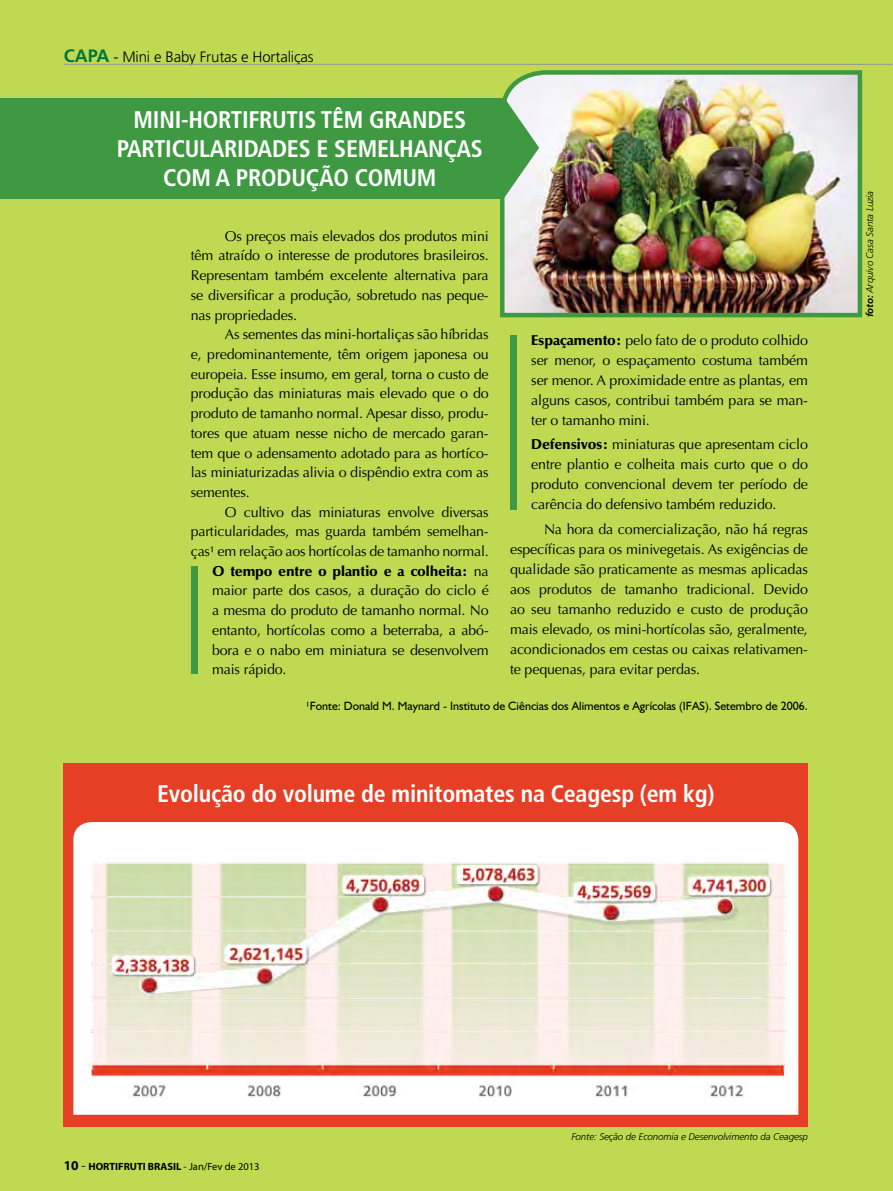
<style>
.page{position:relative;width:893px;height:1191px;background:#c0d953}
.page>*{position:absolute;margin:0;border:0;box-sizing:border-box;transform-origin:0 0}
.t1{font:700 condensed 24px/28.8px "Frutiger";letter-spacing:-.01em;color:#fff;text-align:center}
.t2{font:700 18px "Frutiger";color:#007739}
.t3{font:300 15px "Frutiger";letter-spacing:-.01em;color:#000}
.t4{font:14.25px/20.1px "Optima";letter-spacing:-.01em;color:#000;text-align:justify}
.t5{font:900 14.25px "Optima";letter-spacing:-.01em;color:#000}
.t6{font:12px "Humanist 521 BT";color:#000}
.t7{font:700 10.5px "Myriad";color:#000}
.t8{font:italic 300 9.75px "Frutiger";letter-spacing:-.01em;color:#000}
.s1{font-weight:400}
.s2{font-weight:900}
.s3{font-weight:700}
.s4{font-size:13.5px}
.s5{font-weight:400;font-size:13.5px}
</style>
<div class="page">
<div style="left:0;top:98px;width:828px;height:100px;background:#3f9942"></div>
<img style="left:498px;top:70px;width:365px;height:248px">
<svg style="left:498px;top:97px;width:41px;height:101px"></svg>
<div style="left:64px;top:763px;width:744px;height:364px;background:#e63f25"></div>
<div style="left:360px;top:98px;width:144px;height:100px;background:#3f9942"></div>
<div style="left:76px;top:822px;width:722px;height:292px;background:#fff"></div>
<div style="left:191px;top:566px;width:6px;height:108px;background:#3f9942"></div>
<div style="left:510px;top:335px;width:7px;height:174px;background:#3f9942"></div>
<img style="left:73px;top:830px;width:723px;height:285px">
<hr style="left:64px;top:64px;width:829px;height:1px;background:#939598">
<p class="t2" style="left:64px;top:45px;width:47px">CAPA</p>
<p class="t3" style="left:114px;top:49px;width:202px">- Mini e Baby Frutas e Hortaliças</p>
<h1 class="t1" style="left:117px;top:106px;width:368px">MINI-HORTIFRUTIS TÊM GRANDES<br>PARTICULARIDADES E SEMELHANÇAS<br>COM A PRODUÇÃO COMUM</h1>
<p class="t4" style="left:191px;top:226px;width:299px;line-height:19.6px;text-indent:34px">Os preços mais elevados dos produtos mini têm atraído o interesse de produtores brasileiros.<br>Representam também excelente alternativa para se diversificar a produção, sobretudo nas peque&shy;nas propriedades.</p>
<p class="t4" style="left:191px;top:325px;width:299px;line-height:19.6px;text-indent:34px">As sementes das mini-hortaliças são híbridas e, predominantemente, têm origem japonesa ou europeia. Esse insumo, em geral, torna o custo de produção das miniaturas mais elevado que o do produto de tamanho normal. Apesar disso, produ&shy;tores que atuam nesse nicho de mercado garan&shy;tem que o adensamento adotado para as hortíco&shy;las miniaturizadas alivia o dispêndio extra com as sementes.</p>
<p class="t4" style="left:225px;top:502px;width:265px">O cultivo das miniaturas envolve diversas</p>
<p class="t4" style="left:191px;top:521px;width:299px">particularidades, mas guarda também semelhan-</p>
<p class="t4" style="left:191px;top:541px;width:299px">ças¹ em relação aos hortícolas de tamanho normal.</p>
<p class="t5" style="left:212px;top:562px;width:278px">O tempo entre o plantio e a colheita: <span class="s1">na</span></p>
<p class="t4" style="left:212px;top:581px;width:278px">maior parte dos casos, a duração do ciclo é</p>
<p class="t4" style="left:212px;top:600px;width:278px">a mesma do produto de tamanho normal. No</p>
<p class="t4" style="left:212px;top:620px;width:278px">entanto, hortícolas como a beterraba, a abó-</p>
<p class="t4" style="left:212px;top:640px;width:278px">bora e o nabo em miniatura se desenvolvem</p>
<p class="t4" style="left:212px;top:659px;width:76px">mais rápido.</p>
<p class="t4" style="left:531px;top:330px;width:278px"><span class="s2">Espaçamento:</span> pelo fato de o produto colhido ser menor, o espaçamento costuma também ser menor. A proximidade entre as plantas, em alguns casos, contribui também para se man&shy;ter o tamanho mini.</p>
<p class="t4" style="left:531px;top:434px;width:278px"><span class="s2">Defensivos:</span> miniaturas que apresentam ciclo entre plantio e colheita mais curto que o do produto convencional devem ter período de carência do defensivo também reduzido.</p>
<p class="t4" style="left:510px;top:519px;width:299px;text-indent:34px">Na hora da comercialização, não há regras específicas para os minivegetais. As exigências de qualidade são praticamente as mesmas aplicadas aos produtos de tamanho tradicional. Devido ao seu tamanho reduzido e custo de produção mais elevado, os mini-hortícolas são, geralmente, acondicionados em cestas ou caixas relativamen&shy;te pequenas, para evitar perdas.</p>
<p class="t6" style="left:306px;top:698px;width:504px">¹Fonte: Donald M. Maynard - Instituto de Ciências dos Alimentos e Agrícolas (IFAS). Setembro de 2006.</p>
<h1 class="t1" style="left:157px;top:779px;width:559px">Evolução do volume de minitomates na Ceagesp (em kg)</h1>
<p class="t8" style="left:864px;top:317px;width:128px;rotate:-90deg"><span class="s3">foto:</span> Arquivo Casa Santa Luzia</p>
<p class="t7" style="left:64px;top:1161px;width:197px"><span class="s4">10</span> <span class="s5">-</span> HORTIFRUTI BRASIL <span class="s1">- Jan/Fev de 2013</span></p>
<p class="t8" style="left:571px;top:1130px;width:238px">Fonte: Seção de Economia e Desenvolvimento da Ceagesp</p>
</div>
